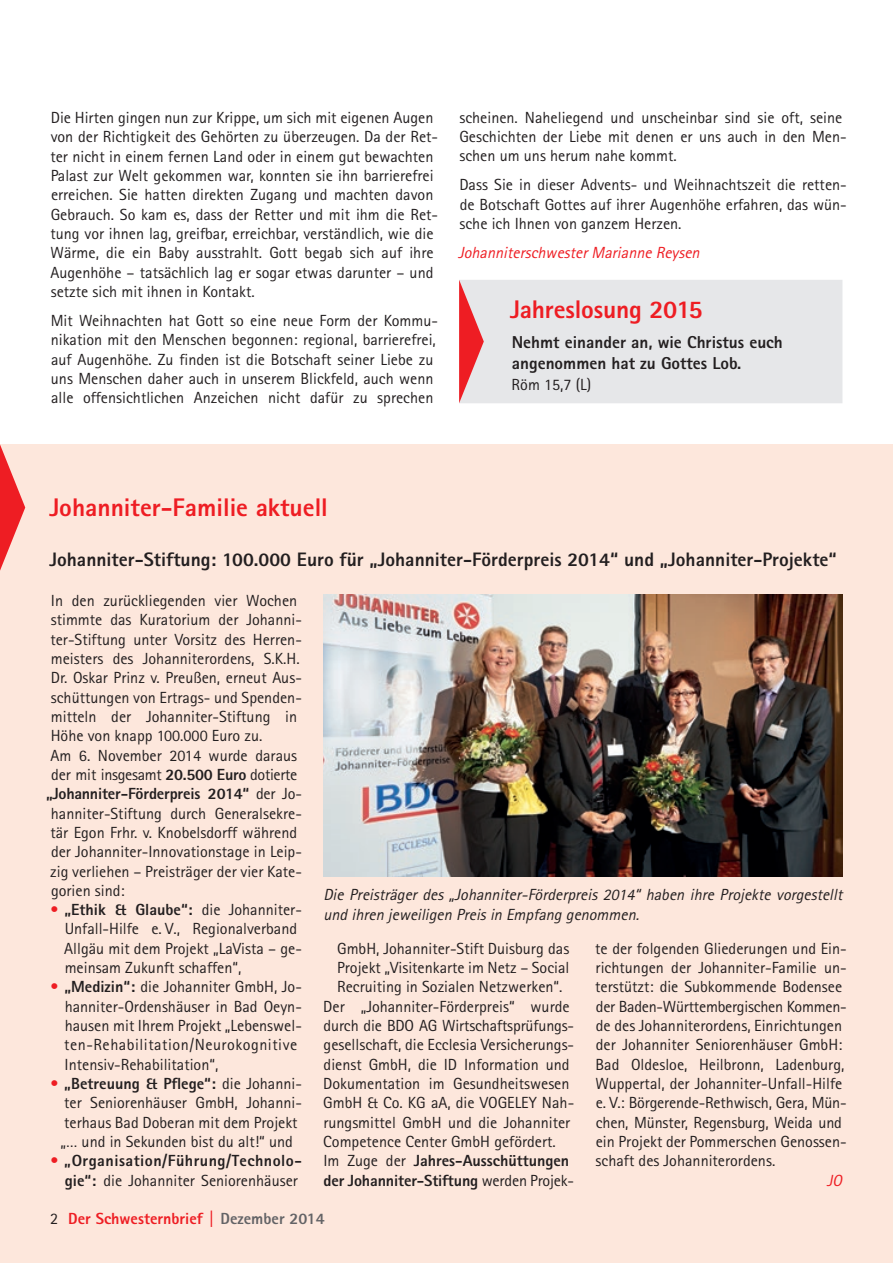
<style>
.page{position:relative;width:893px;height:1263px;background:#fff}
.page>*{position:absolute;margin:0;border:0;box-sizing:border-box;transform-origin:0 0}
.t1{font:800 25.5px "Agfa Rotis Sans Serif";color:#ee1d23}
.t2{font:800 19.5px "Agfa Rotis Sans Serif";color:#231f20}
.t3{font:800 17.25px/21px "Agfa Rotis Sans Serif";color:#231f20}
.t4{font:16.2px/19.4px "Agfa Rotis Sans Serif";color:#231f20}
.t5{font:italic 16.2px/19.4px "Agfa Rotis Sans Serif";color:#231f20}
.t6{font:800 16.2px "Agfa Rotis Sans Serif";color:#231f20}
.t7{font:800 16.2px/19.4px "Agfa Rotis Sans Serif";letter-spacing:.03em;color:#231f20;text-align:right}
.t8{font:italic 16.2px "Agfa Rotis Sans Serif";color:#ee1d23}
.t9{font:16.2px "Agfa Rotis Sans Serif";letter-spacing:-.02em;color:#231f20}
.t10{font:800 16.2px "Agfa Rotis Sans Serif";color:#ee1d23}
.s1{font-weight:800}
.s2{font-weight:400}
.s3{font-weight:700;color:#ee1d23}
.s4{font-weight:400;color:#231f20}
.s5{color:#636366}
</style>
<div class="page">
<div style="left:0;top:444px;width:893px;height:819px;background:#fde7dc"></div>
<svg style="left:0;top:444px;width:25px;height:127px"></svg>
<img style="left:323px;top:594px;width:519px;height:282px">
<div style="left:459px;top:280px;width:383px;height:123px;background:#e6e7e9"></div>
<svg style="left:459px;top:280px;width:25px;height:123px"></svg>
<p class="t4" style="left:50px;top:108px;width:389px">Die Hirten gingen nun zur Krippe, um sich mit eigenen Augen von der Richtigkeit des Gehörten zu überzeugen. Da der Ret&shy;ter nicht in einem fernen Land oder in einem gut bewachten Palast zur Welt gekommen war, konnten sie ihn barrierefrei erreichen. Sie hatten direkten Zugang und machten davon Gebrauch. So kam es, dass der Retter und mit ihm die Ret&shy;tung vor ihnen lag, greifbar, erreichbar, verständlich, wie die Wärme, die ein Baby ausstrahlt. Gott begab sich auf ihre Augenhöhe – tatsächlich lag er sogar etwas darunter – und setzte sich mit ihnen in Kontakt.</p>
<p class="t4" style="left:51px;top:311px;width:389px">Mit Weihnachten hat Gott so eine neue Form der Kommu&shy;nikation mit den Menschen begonnen: regional, barrierefrei, auf Augenhöhe. Zu finden ist die Botschaft seiner Liebe zu uns Menschen daher auch in unserem Blickfeld, auch wenn alle offensichtlichen Anzeichen nicht dafür zu sprechen</p>
<p class="t4" style="left:459px;top:107px;width:389px">scheinen. Naheliegend und unscheinbar sind sie oft, seine<br>Geschichten der Liebe mit denen er uns auch in den Men&shy;schen um uns herum nahe kommt.</p>
<p class="t4" style="left:459px;top:175px;width:389px;text-align:justify">Dass Sie in dieser Advents- und Weihnachtszeit die retten&shy;de Botschaft Gottes auf ihrer Augenhöhe erfahren, das wün&shy;sche ich Ihnen von ganzem Herzen.</p>
<p class="t8" style="left:458px;top:243px;width:247px">JohanniterschwesterMarianne Reysen</p>
<h1 class="t1" style="left:510px;top:293px;width:194px">Jahreslosung 2015</h1>
<p class="t3" style="left:512px;top:331px;width:273px">Nehmt einander an, wie Christus euch angenommen hat zu Gottes Lob.</p>
<p class="t4" style="left:512px;top:374px;width:81px">Röm 15,7 (L)</p>
<h1 class="t1" style="left:49px;top:491px;width:280px">Johanniter-Familie aktuell</h1>
<p class="t2" style="left:50px;top:547px;width:789px">Johanniter-Stiftung: 100.000 Euro für „Johanniter-Förderpreis 2014“ und „Johanniter-Projekte“</p>
<p class="t4" style="left:51px;top:591px;width:248px">In den zurückliegenden vier Wochen</p>
<p class="t4" style="left:51px;top:610px;width:253px">stimmte das Kuratorium der Johanni-</p>
<p class="t4" style="left:50px;top:629px;width:253px">ter-Stiftung unter Vorsitz des Herren-</p>
<p class="t4" style="left:51px;top:649px;width:250px">meisters des Johanniterordens, S.K.H.</p>
<p class="t4" style="left:51px;top:668px;width:253px">Dr. Oskar Prinz v. Preußen, erneut Aus-</p>
<p class="t4" style="left:51px;top:687px;width:253px">schüttungen von Ertrags- und Spenden-</p>
<p class="t4" style="left:51px;top:707px;width:248px">mitteln der Johanniter-Stiftung in</p>
<p class="t4" style="left:51px;top:726px;width:213px">Höhe von knapp 100.000 Euro zu.</p>
<p class="t4" style="left:50px;top:745px;width:248px">Am 6. November 2014 wurde daraus</p>
<p class="t9" style="left:51px;top:765px;width:248px">der mit insgesamt <span class="s1">20.500 Euro</span> dotierte</p>
<p class="t6" style="left:46px;top:783px;width:257px">„Johanniter-Förderpreis 2014“ <span class="s2">der Jo-</span></p>
<p class="t4" style="left:51px;top:803px;width:253px">hanniter-Stiftung durch Generalsekre-</p>
<p class="t4" style="left:50px;top:823px;width:248px">tär Egon Frhr. v. Knobelsdorff während</p>
<p class="t4" style="left:51px;top:842px;width:252px">der Johanniter-Innovationstage in Leip-</p>
<p class="t4" style="left:50px;top:861px;width:253px">zig verliehen – Preisträger der vier Kate-</p>
<p class="t4" style="left:51px;top:880px;width:75px">gorien sind:</p>
<p class="t4" style="left:64px;top:900px;width:239px;text-indent:-14px"><span class="s3">•</span> <span class="s1">„Ethik &amp; Glaube“:</span> die Johanniter-Unfall-Hilfe e. V., Regionalverband Allgäu mit dem Projekt „LaVista – ge&shy;meinsam Zukunft schaffen“,</p>
<p class="t4" style="left:64px;top:977px;width:239px;text-indent:-14px"><span class="s3">•</span> <span class="s1">„Medizin“:</span> die Johanniter GmbH, Jo&shy;hanniter-Ordenshäuser in Bad Oeyn&shy;hausen mit Ihrem Projekt „Lebenswel&shy;ten-Rehabilitation/Neurokognitive Intensiv-Rehabilitation“,</p>
<p class="t4" style="left:60px;top:1074px;width:243px;text-indent:-10px"><span class="s3">•</span> <span class="s1">„Betreuung &amp; Pflege“:</span> die Johanni&shy;ter Seniorenhäuser GmbH, Johanni&shy;terhaus Bad Doberan mit dem Projekt „… und in Sekunden bist du alt!“ und</p>
<p class="t7" style="left:50px;top:1151px;width:253px"><span class="s3">•</span> „Organisation/Führung/Technolo&shy;gie“: <span class="s2">die Johanniter Seniorenhäuser</span></p>
<p class="t5" style="left:323px;top:885px;width:524px">Die Preisträger des „Johanniter-Förderpreis 2014“ haben ihre Projekte vorgestellt und ihren jeweiligen Preisin Empfang genommen.</p>
<p class="t4" style="left:337px;top:938px;width:234px">GmbH, Johanniter-Stift Duisburg das</p>
<p class="t4" style="left:337px;top:958px;width:234px">Projekt „Visitenkarte im Netz – Social</p>
<p class="t4" style="left:337px;top:977px;width:227px">Recruiting in Sozialen Netzwerken“.</p>
<p class="t4" style="left:323px;top:996px;width:248px">Der „Johanniter-Förderpreis“ wurde</p>
<p class="t4" style="left:324px;top:1016px;width:252px">durch die BDO AG Wirtschaftsprüfungs-</p>
<p class="t4" style="left:324px;top:1035px;width:252px">gesellschaft, die Ecclesia Versicherungs-</p>
<p class="t4" style="left:324px;top:1054px;width:247px">dienst GmbH, die ID Information und</p>
<p class="t4" style="left:323px;top:1074px;width:248px">Dokumentation im Gesundheitswesen</p>
<p class="t4" style="left:323px;top:1093px;width:252px">GmbH &amp; Co. KG aA, die VOGELEY Nah-</p>
<p class="t4" style="left:323px;top:1112px;width:248px">rungsmittel GmbH und die Johanniter</p>
<p class="t4" style="left:323px;top:1132px;width:234px">Competence Center GmbH gefördert.</p>
<p class="t6" style="left:323px;top:1150px;width:247px"><span class="s2">Im Zuge der</span> Jahres-Ausschüttungen</p>
<p class="t6" style="left:324px;top:1170px;width:252px">der Johanniter-Stiftung <span class="s2">werden Projek-</span></p>
<p class="t4" style="left:595px;top:938px;width:253px">te der folgenden Gliederungen und Ein&shy;richtungen der Johanniter-Familie un&shy;terstützt: die Subkommende Bodensee der Baden-Württembergischen Kommen&shy;de des Johanniterordens, Einrichtungen der Johanniter Seniorenhäuser GmbH:<br>Bad Oldesloe, Heilbronn, Ladenburg, Wuppertal, der Johanniter-Unfall-Hilfe e. V.: Börgerende-Rethwisch, Gera, Mün&shy;chen, Münster, Regensburg, Weida und ein Projekt der Pommerschen Genossen&shy;schaft des Johanniterordens.</p>
<p class="t8" style="left:827px;top:1171px;width:20px">JO</p>
<p class="t10" style="left:50px;top:1208px;width:276px"><span class="s4">2</span> Der Schwesternbrief | <span class="s5">Dezember 2014</span></p>
</div>
